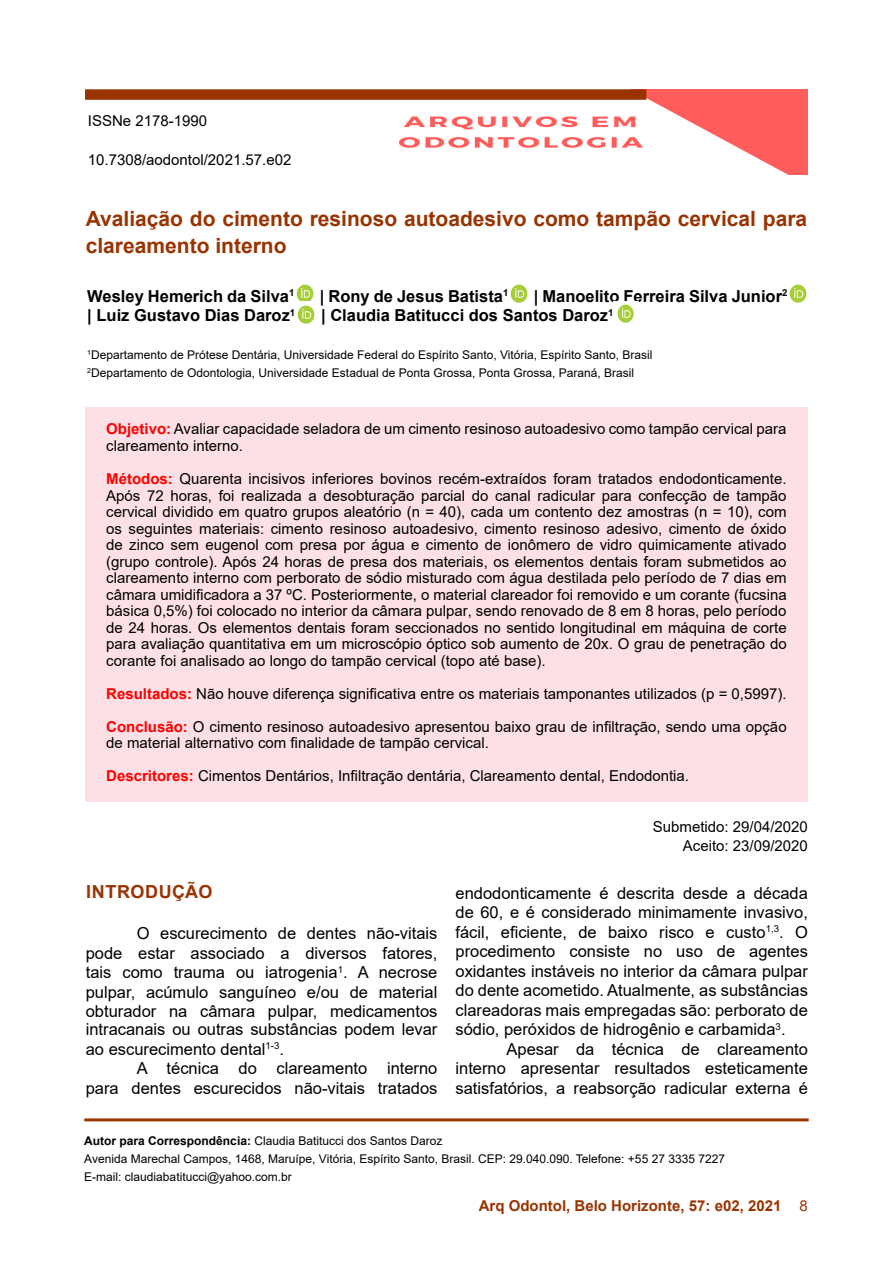
<style>
.page{position:relative;width:893px;height:1263px;background:#fff}
.page>*{position:absolute;margin:0;border:0;box-sizing:border-box;transform-origin:0 0}
.t1{font:700 21px/27px "Arial";color:#930}
.t2{font:700 18px "Arial";letter-spacing:.035em;color:#930}
.t3{font:16.5px/19.5px "Arial";color:#000;text-align:justify}
.t4{font:700 16.5px "Arial";color:#000}
.t5{font:15px/16.5px "Arial";color:#000}
.t6{font:700 15px "Arial";color:#930}
.t7{font:12px/18px "Arial";color:#000}
.s1{font-weight:700;color:#f00}
.s2{font-weight:700}
.s3{font-weight:400}
</style>
<div class="page">
<img style="left:399px;top:89px;width:409px;height:85px">
<div style="left:85px;top:407px;width:723px;height:394px;background:#fce0e5"></div>
<div style="left:85px;top:89px;width:561px;height:11px;background:#930"></div>
<hr style="left:84px;top:1118px;width:725px;height:3px;background:#930">
<img style="left:296px;top:284px;width:18px;height:17px">
<img style="left:510px;top:284px;width:18px;height:19px">
<img style="left:789px;top:284px;width:18px;height:19px">
<img style="left:297px;top:305px;width:18px;height:19px">
<img style="left:617px;top:304px;width:17px;height:19px">
<p class="t5" style="left:88px;top:112px;width:121px">ISSNe 2178-1990</p>
<p class="t5" style="left:88px;top:151px;width:205px">10.7308/aodontol/2021.57.e02</p>
<h1 class="t1" style="left:86px;top:205px;width:723px">Avaliação do cimento resinoso autoadesivo como tampão cervical para clareamento interno</h1>
<p class="t4" style="left:87px;top:284px;width:209px">Wesley Hemerich da Silva<sup>1</sup></p>
<p class="t4" style="left:320px;top:284px;width:190px">| Rony de Jesus Batista<sup>1</sup></p>
<p class="t4" style="left:534px;top:284px;width:255px">| Manoelito Ferreira Silva Junior<sup>2</sup></p>
<p class="t4" style="left:87px;top:304px;width:210px">| Luiz Gustavo Dias Daroz<sup>1</sup></p>
<p class="t4" style="left:321px;top:304px;width:294px">| Claudia Batitucci dos Santos Daroz<sup>1</sup></p>
<p class="t7" style="left:87px;top:345px;width:567px"><sup>1</sup>Departamento de Prótese Dentária, Universidade Federal do Espírito Santo, Vitória, Espírito Santo, Brasil<br><sup>2</sup>Departamento de Odontologia, Universidade Estadual de Ponta Grossa, Ponta Grossa, Paraná, Brasil</p>
<p class="t5" style="left:106px;top:421px;width:682px"><span class="s1">Objetivo:</span> Avaliar capacidade seladora de um cimento resinoso autoadesivo como tampão cervical para clareamento interno.</p>
<p class="t5" style="left:106px;top:470px;width:682px;text-align:justify"><span class="s1">Métodos:</span> Quarenta incisivos inferiores bovinos recém-extraídos foram tratados endodonticamente.<br>Após 72 horas, foi realizada a desobturação parcial do canal radicular para confecção de tampão cervical dividido em quatro grupos aleatório (n = 40), cada um contento dez amostras (n = 10), com os seguintes materiais: cimento resinoso autoadesivo, cimento resinoso adesivo, cimento de óxido de zinco sem eugenol com presa por água e cimento de ionômero de vidro quimicamente ativado (grupo controle). Após 24 horas de presa dos materiais, os elementos dentais foram submetidos ao clareamento interno com perborato de sódio misturado com água destilada pelo período de 7 dias em câmara umidificadora a 37 ºC. Posteriormente, o material clareador foi removido e um corante (fucsina básica 0,5%) foi colocado no interior da câmara pulpar, sendo renovado de 8 em 8 horas, pelo período de 24 horas. Os elementos dentais foram seccionados no sentido longitudinal em máquina de corte para avaliação quantitativa em um microscópio óptico sob aumento de 20x. O grau de penetração do corante foi analisado ao longo do tampão cervical (topo até base).</p>
<p class="t5" style="left:106px;top:685px;width:682px"><span class="s1">Resultados:</span> Não houve diferença significativa entre os materiais tamponantes utilizados (p = 0,5997).</p>
<p class="t5" style="left:106px;top:718px;width:682px"><span class="s1">Conclusão:</span> O cimento resinoso autoadesivo apresentou baixo grau de infiltração, sendo uma opção de material alternativo com finalidade de tampão cervical.</p>
<p class="t5" style="left:106px;top:767px;width:584px"><span class="s1">Descritores:</span> Cimentos Dentários, Infiltração dentária, Clareamento dental, Endodontia.</p>
<p class="t2" style="left:86px;top:879px;width:128px">INTRODUÇÃO</p>
<p class="t3" style="left:86px;top:924px;width:353px;text-indent:51px">O escurecimento de dentes não-vitais pode estar associado a diversos fatores, tais como trauma ou iatrogenia<sup>1</sup>. A necrose pulpar, acúmulo sanguíneo e/ou de material obturador na câmara pulpar, medicamentos</p>
<p class="t3" style="left:86px;top:1020px;width:353px">intracanais ou outras substâncias podem levar ao escurecimento dental<sup>1-3</sup>.</p>
<p class="t3" style="left:86px;top:1059px;width:353px;text-align:right">A técnica do clareamento interno<br>para dentes escurecidos não-vitais tratados</p>
<p class="t5" style="left:653px;top:816px;width:157px;line-height:19.5px;text-align:right">Submetido: 29/04/2020<br>Aceito: 23/09/2020</p>
<p class="t3" style="left:455px;top:883px;width:354px">endodonticamente é descrita desde a década de 60, e é considerado minimamente invasivo, fácil, eficiente, de baixo risco e custo<sup>1,3</sup>. O procedimento consiste no uso de agentes oxidantes instáveis no interior da câmara pulpar do dente acometido. Atualmente, as substâncias clareadoras mais empregadas são: perborato de sódio, peróxidos de hidrogênio e carbamida<sup>3</sup>.</p>
<p class="t3" style="left:455px;top:1039px;width:354px;text-indent:51px">Apesar da técnica de clareamento interno apresentar resultados esteticamente satisfatórios, a reabsorção radicular externa é</p>
<p class="t7" style="left:84px;top:1132px;width:642px"><span class="s2">Autor para Correspondência:</span> Claudia Batitucci dos Santos Daroz<br>Avenida Marechal Campos, 1468, Maruípe, Vitória, Espírito Santo, Brasil. CEP: 29.040.090. Telefone: +55 27 3335 7227<br>E-mail: claudiabatitucci@yahoo.com.br</p>
<p class="t6" style="left:479px;top:1195px;width:331px">Arq Odontol, Belo Horizonte, 57: e02, 2021 <span class="s3">8</span></p>
</div>
